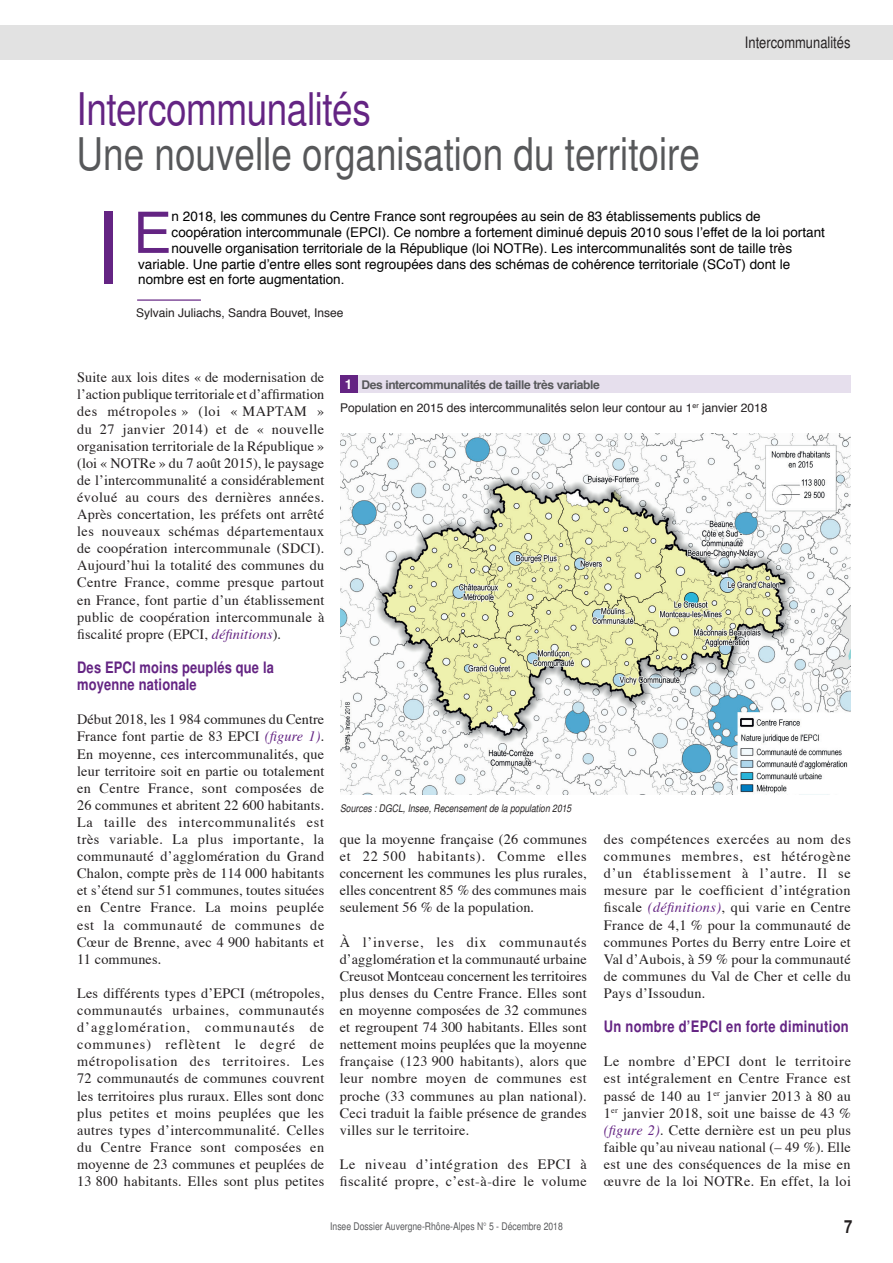
<style>
.page{position:relative;width:893px;height:1263px;background:#fff}
.page>*{position:absolute;margin:0;border:0;box-sizing:border-box;transform-origin:0 0}
.t1{font:57.45px "Helvetica";color:#642483}
.t2{font:condensed 45px "Helvetica";color:#57585a}
.t3{font:condensed 45px "Helvetica";letter-spacing:-.01em;color:#642483}
.t4{font:700 condensed 18px "Helvetica";color:#231f20}
.t5{font:700 condensed 15.75px/17.1px "Helvetica";letter-spacing:.01em;color:#642483}
.t6{font:condensed 15.75px "Helvetica";color:#231f20}
.t7{font:14.25px/17.1px "Times";letter-spacing:.02em;color:#231f20;text-align:justify}
.t8{font:13.5px "Helvetica";color:#000}
.t9{font:12px "Helvetica";color:#231f20}
.t10{font:700 12px "Helvetica";letter-spacing:-.03em;color:#57585a}
.t11{font:condensed 10.5px "Helvetica";color:#57585a}
.t12{font:italic condensed 10.5px "Helvetica";color:#231f20}
.s1{font-style:italic;color:#642483}
.s2{font-size:13.5px;color:#fff}
</style>
<div class="page">
<div style="left:0;top:26px;width:893px;height:34px;background:#e2e2e2"></div>
<div style="left:340px;top:376px;width:510px;height:17px;background:#e6dfed"></div>
<div style="left:340px;top:376px;width:17px;height:17px;background:#642483"></div>
<img style="left:340px;top:434px;width:510px;height:361px">
<div style="left:104px;top:211px;width:9px;height:73px;background:#642483"></div>
<hr style="left:137px;top:299px;width:64px;height:2px;background:#642483">
<h2 class="t3" style="left:77px;top:82px;width:296px">Intercommunalités</h2>
<h2 class="t2" style="left:77px;top:127px;width:625px">Une nouvelle organisation du territoire</h2>
<p class="t6" style="left:745px;top:33px;width:107px">Intercommunalités</p>
<h1 class="t1" style="left:133px;top:188px;width:40px">E</h1>
<p class="t8" style="left:172px;top:206px;width:591px">n 2018, les communes du Centre France sont regroupées au sein de 83 établissements publics de</p>
<p class="t8" style="left:172px;top:222px;width:655px">coopération intercommunale (EPCI). Ce nombre a fortement diminué depuis 2010 sous l’effet de la loi portant</p>
<p class="t8" style="left:172px;top:238px;width:622px">nouvelle organisation territoriale de la République (loi NOTRe). Les intercommunalités sont de taille très</p>
<p class="t8" style="left:138px;top:253px;width:654px">variable. Une partie d’entre elles sont regroupées dans des schémas de cohérence territoriale (SCoT) dont le</p>
<p class="t8" style="left:138px;top:269px;width:208px">nombre est en forte augmentation.</p>
<p class="t9" style="left:136px;top:303px;width:209px">Sylvain Juliachs, Sandra Bouvet, Insee</p>
<p class="t7" style="left:77px;top:368px;width:249px">Suite aux lois dites « de modernisation de l’action publique territoriale et d’affirmation des métropoles » (loi « MAPTAM » du 27 janvier 2014) et de « nouvelle organisation territoriale de la République » (loi « NOTRe » du 7 août 2015), le paysage de l’intercommunalité a considérablement évolué au cours des dernières années.<br>Après concertation, les préfets ont arrêté les nouveaux schémas départementaux de coopération intercommunale (SDCI).<br>Aujourd’hui la totalité des communes du Centre France, comme presque partout en France, font partie d’un établissement public de coopération intercommunale à fiscalité propre (EPCI, <span class="s1">définitions</span>).</p>
<p class="t5" style="left:77px;top:659px;width:198px">Des EPCI moins peuplés que la moyenne nationale</p>
<p class="t7" style="left:77px;top:710px;width:249px">Début 2018, les 1 984 communes du Centre France font partie de 83 EPCI <span class="s1">(figure 1)</span>.<br>En moyenne, ces intercommunalités, que leur territoire soit en partie ou totalement en Centre France, sont composées de 26 communes et abritent 22 600 habitants.<br>La taille des intercommunalités est très variable. La plus importante, la communauté d’agglomération du Grand Chalon, compte près de 114 000 habitants et s’étend sur 51 communes, toutes situées en Centre France. La moins peuplée est la communauté de communes de Cœur de Brenne, avec 4 900 habitants et 11 communes.</p>
<p class="t7" style="left:77px;top:983px;width:249px">Les différents types d’EPCI (métropoles, communautés urbaines, communautés d’agglomération, communautés de communes) reflètent le degré de métropolisation des territoires. Les 72 communautés de communes couvrent les territoires plus ruraux. Elles sont donc plus petites et moins peuplées que les autres types d’intercommunalité. Celles du Centre France sont composées en moyenne de 23 communes et peuplées de 13 800 habitants. Elles sont plus petites</p>
<p class="t10" style="left:345px;top:375px;width:256px"><span class="s2">1</span> Des intercommunalités de taille très variable</p>
<p class="t9" style="left:340px;top:399px;width:429px">Population en 2015 des intercommunalités selon leur contour au 1<sup>er</sup> janvier 2018</p>
<p class="t12" style="left:340px;top:802px;width:233px">Sources : DGCL, Insee, Recensement de la population 2015</p>
<p class="t7" style="left:340px;top:829px;width:249px">que la moyenne française (26 communes et 22 500 habitants). Comme elles concernent les communes les plus rurales, elles concentrent 85 % des communes mais seulement 56 % de la population.</p>
<p class="t7" style="left:340px;top:932px;width:249px">À l’inverse, les dix communautés d’agglomération et la communauté urbaine Creusot Montceau concernent les territoires plus denses du Centre France. Elles sont en moyenne composées de 32 communes et regroupent 74 300 habitants. Elles sont nettement moins peuplées que la moyenne française (123 900 habitants), alors que leur nombre moyen de communes est proche (33 communes au plan national).<br>Ceci traduit la faible présence de grandes villes sur le territoire.</p>
<p class="t7" style="left:340px;top:1154px;width:249px">Le niveau d’intégration des EPCI à fiscalité propre, c’est-à-dire le volume</p>
<p class="t7" style="left:604px;top:829px;width:249px">des compétences exercées au nom des communes membres, est hétérogène d’un établissement à l’autre. Il se mesure par le coefficient d’intégration fiscale <span class="s1">(définitions)</span>, qui varie en Centre France de 4,1 % pour la communauté de communes Portes du Berry entre Loire et Val d’Aubois, à 59 % pour la communauté de communes du Val de Cher et celle du Pays d’Issoudun.</p>
<p class="t5" style="left:604px;top:1018px;width:246px">Un nombre d’EPCI en forte diminution</p>
<p class="t7" style="left:604px;top:1052px;width:249px">Le nombre d’EPCI dont le territoire est intégralement en Centre France est passé de 140 au 1<sup>er</sup> janvier 2013 à 80 au 1<sup>er</sup> janvier 2018, soit une baisse de 43 % <span class="s1">(figure 2)</span>. Cette dernière est un peu plus faible qu’au niveau national (– 49 %). Elle est une des conséquences de la mise en œuvre de la loi NOTRe. En effet, la loi</p>
<p class="t11" style="left:330px;top:1220px;width:234px">Insee Dossier Auvergne-Rhône-Alpes N° 5 - Décembre 2018</p>
<p class="t4" style="left:844px;top:1216px;width:10px">7</p>
</div>
